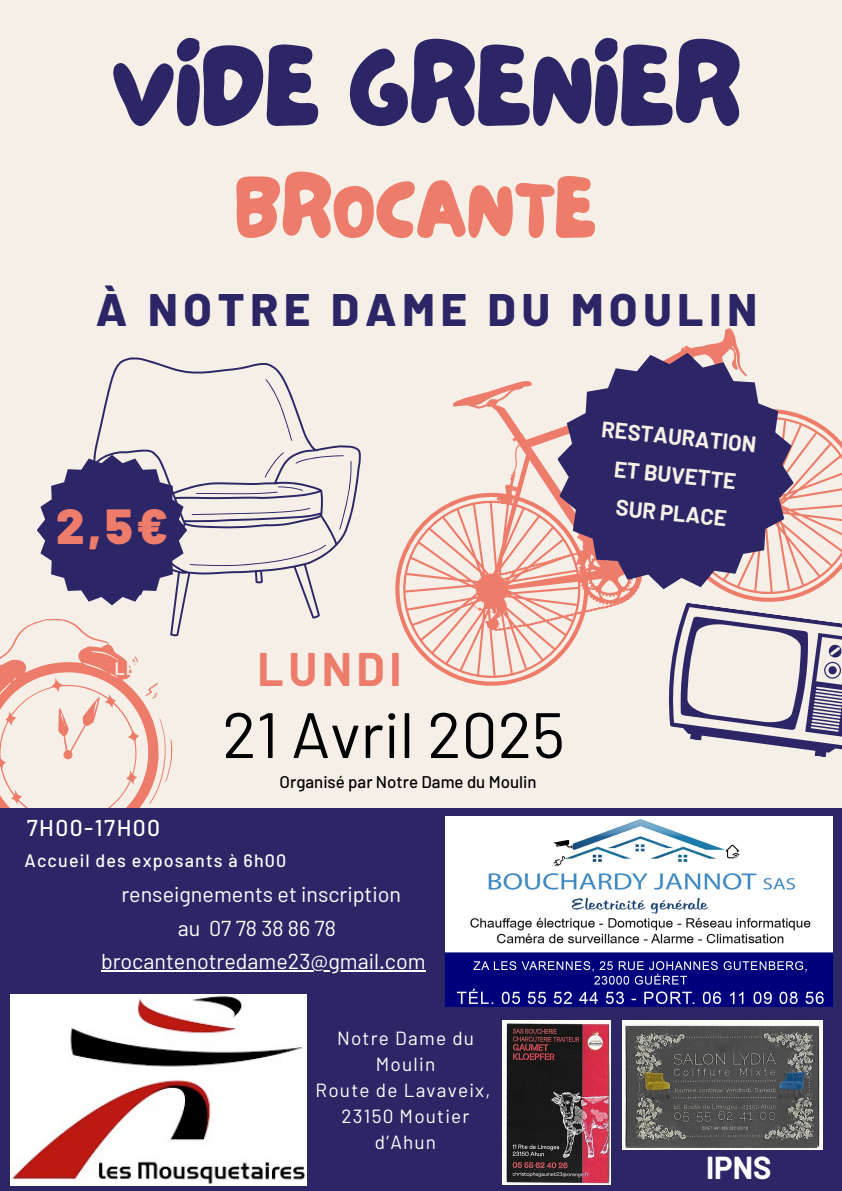
<style>
.page{position:relative;width:842px;height:1191px;background:#fff}
.page>*{position:absolute;margin:0;border:0;box-sizing:border-box;transform-origin:0 0}
.t1{font:113.2px "NF Lepetitcochon Regular";color:#2c2666}
.t2{font:86.1px "NF Lepetitcochon Regular";color:#ed7c6a}
.t3{font:64px "Barlow";color:#000}
.t4{font:900 49.2px "Barlow";color:#ed7c6a}
.t5{font:700 46px "Barlow";letter-spacing:.095em;color:#ed7c6a}
.t6{font:800 45.5px "Barlow";letter-spacing:.13em;color:#2c2666}
.t7{font:700 31px "Barlow";color:#fff}
.t8{font:500 22.9px "Barlow";letter-spacing:.065em;color:#fff}
.t9{font:700 21.9px "Barlow";color:#f6efe7}
.t10{font:21.5px "Barlow";color:#fff}
.t11{font:19px/26.2px "Barlow";letter-spacing:.065em;color:#fff;text-align:center}
.t12{font:500 17.9px "Barlow";letter-spacing:.065em;color:#fff}
.t13{font:500 16.9px "Barlow";color:#000}
</style>
<div class="page">
<div style="left:0;top:0;width:842px;height:1190px;background:#f6efe7"></div>
<svg style="left:2px;top:618px;width:172px;height:38px"></svg>
<svg style="left:0;top:656px;width:173px;height:152px"></svg>
<div style="left:0;top:808px;width:842px;height:382px;background:#2c2666"></div>
<svg style="left:395px;top:328px;width:447px;height:358px"></svg>
<svg style="left:93px;top:357px;width:268px;height:279px"></svg>
<svg style="left:37px;top:455px;width:150px;height:150px"></svg>
<svg style="left:557px;top:353px;width:237px;height:236px;fill:#2c2666"></svg>
<svg style="left:659px;top:601px;width:183px;height:156px"></svg>
<img style="left:446px;top:816px;width:387px;height:190px">
<img style="left:11px;top:994px;width:296px;height:190px">
<img style="left:502px;top:1020px;width:108px;height:164px">
<img style="left:623px;top:1020px;width:200px;height:129px">
<hr style="left:101px;top:969px;width:325px;height:2px;background:#fff">
<p class="t1" style="left:112px;top:9px;width:631px">VIDE GRENIER</p>
<p class="t2" style="left:235px;top:149px;width:363px">BROCANTE</p>
<p class="t6" style="left:96px;top:281px;width:663px">À NOTRE DAME DU MOULIN</p>
<p class="t4" style="left:56px;top:495px;width:113px">2,5€</p>
<h1 class="t9" style="left:603px;top:415px;width:157px;rotate:6deg">RESTAURATION</h1>
<h2 class="t9" style="left:616px;top:454px;width:124px;rotate:6deg">ET BUVETTE</h2>
<h4 class="t9" style="left:617px;top:493px;width:113px;rotate:6deg">SUR PLACE</h4>
<h5 class="t5" style="left:258px;top:639px;width:145px">LUNDI</h5>
<p class="t3" style="left:222px;top:694px;width:344px">21 Avril 2025</p>
<p class="t13" style="left:280px;top:771px;width:258px">Organisé par Notre Dame du Moulin</p>
<p class="t8" style="left:27px;top:812px;width:135px">7H00-17H00</p>
<h3 class="t12" style="left:25px;top:848px;width:263px">Accueil des exposants à 6h00</h3>
<p class="t10" style="left:121px;top:880px;width:281px">renseignements et inscription</p>
<p class="t10" style="left:178px;top:914px;width:160px">au 07 78 38 86 78</p>
<p class="t10" style="left:101px;top:947px;width:326px">brocantenotredame23@gmail.com</p>
<p class="t11" style="left:337px;top:1023px;width:138px">Notre Dame du<br>Moulin</p>
<p class="t11" style="left:316px;top:1076px;width:176px">Route de Lavaveix,</p>
<h4 class="t11" style="left:342px;top:1102px;width:129px">23150 Moutier d’Ahun</h4>
<p class="t7" style="left:706px;top:1147px;width:67px">IPNS</p>
</div>
